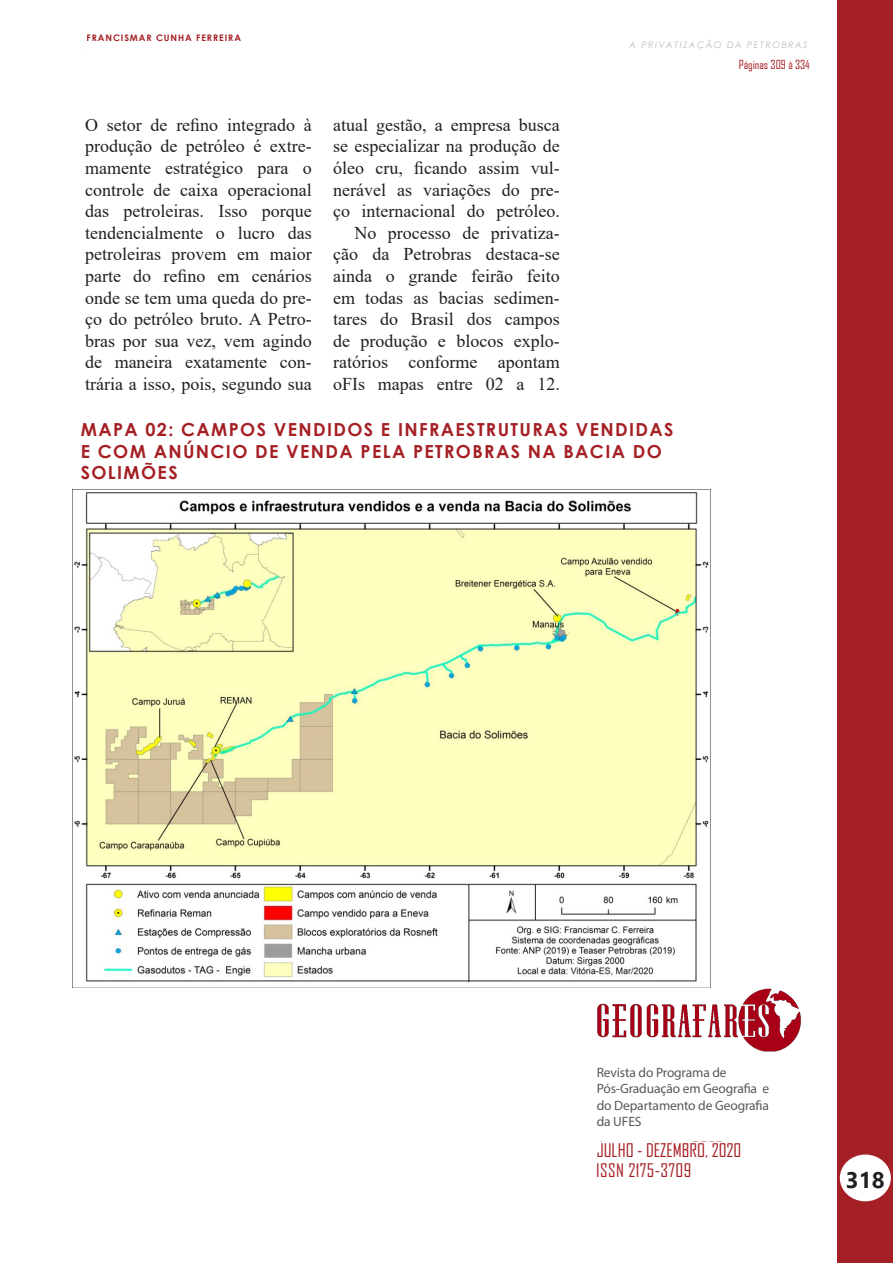
<style>
.page{position:relative;width:893px;height:1263px;background:#fff}
.page>*{position:absolute;margin:0;border:0;box-sizing:border-box;transform-origin:0 0}
.t1{font:700 22.5px "Gadugi";color:#231f20}
.Corpo_do_Texto_Ofici{font:18px/21.6px "Times New Roman";color:#231f20;text-align:justify}
.TÍTULO_CENTURY{font:700 18px/21.6px "Century Gothic";letter-spacing:.075em;color:#a52025}
.t2{font:18px/21.6px "Agency FB";letter-spacing:.025em;color:#a52025}
.t3{font:18px "Agency FB";color:#a52025}
.t4{font:700 18px "Segoe UI";color:#231f20}
.t5{font:13.5px/16.2px "Myriad Pro";letter-spacing:-.01em;color:#57585a}
.t6{font:12px "Agency FB";color:#a52025}
.t7{font:12px "Agency FB";color:#a52125}
.t8{font:9px "Century Gothic";color:#a52025}
.t9{font:italic 9px "Century Gothic";letter-spacing:.16em;color:#bcbdc0}
.t10{font:700 9px "Century Gothic";letter-spacing:.1em;color:#a52025}
</style>
<div class="page">
<div style="left:838px;top:0;width:55px;height:1263px;background:#a52025"></div>
<div style="left:841px;top:1155px;width:49px;height:45px;background:#fff;border-radius:50%"></div>
<div style="left:840px;top:1154px;width:51px;height:47px;border:2px solid #fff;border-radius:50%"></div>
<img style="left:590px;top:987px;width:211px;height:65px">
<img style="left:72px;top:489px;width:638px;height:498px">
<p class="t8" style="left:85px;top:30px;width:118px">Aldineide Alves de Oliveira</p>
<p class="t10" style="left:87px;top:31px;width:156px">FRANCISMAR CUNHA FERREIRA</p>
<p class="t9" style="left:629px;top:39px;width:180px">A PRIVATIZAÇÃO DA PETROBRAS</p>
<p class="t7" style="left:739px;top:57px;width:73px">Páginas 309 à 334</p>
<p class="t6" style="left:742px;top:53px;width:67px">Páginas 133 à 154</p>
<p class="Corpo_do_Texto_Ofici" style="left:85px;top:113px;width:228px">O setor de refino integrado à produção de petróleo é extre&shy;mamente estratégico para o controle de caixa operacional das petroleiras. Isso porque tendencialmente o lucro das petroleiras provem em maior parte do refino em cenários onde se tem uma queda do pre&shy;ço do petróleo bruto. A Petro&shy;bras por sua vez, vem agindo de maneira exatamente con&shy;trária a isso, pois, segundo sua</p>
<p class="Corpo_do_Texto_Ofici" style="left:333px;top:113px;width:228px">atual gestão, a empresa busca se especializar na produção de óleo cru, ficando assim vul&shy;nerável as variações do pre&shy;ço internacional do petróleo.</p>
<p class="Corpo_do_Texto_Ofici" style="left:333px;top:221px;width:228px;text-indent:21px">No processo de privatiza&shy;ção da Petrobras destaca-se ainda o grande feirão feito em todas as bacias sedimen&shy;tares do Brasil dos campos de produção e blocos explo&shy;ratórios conforme apontam oFIs mapas entre 02 a 12.</p>
<p class="TÍTULO_CENTURY" style="left:81px;top:418px;width:594px">MAPA 02: CAMPOS VENDIDOS E INFRAESTRUTURAS VENDIDAS</p>
<p class="TÍTULO_CENTURY" style="left:81px;top:440px;width:583px">E COM ANÚNCIO DE VENDA PELA PETROBRAS NA BACIA DO<br>SOLIMÕES</p>
<p class="t5" style="left:597px;top:1064px;width:174px">Revista do Programa de<br>Pós-Graduação em Geografia e do Departamento de Geografia da UFES</p>
<p class="t2" style="left:596px;top:1137px;width:129px">Janeiro-Junho, 2020<br>ISSN 2175-3709</p>
<p class="t3" style="left:597px;top:1140px;width:146px">JULHO - DEZEMBRO, 2020</p>
<p class="t4" style="left:850px;top:1159px;width:33px">142</p>
<p class="t1" style="left:846px;top:1166px;width:40px">318</p>
</div>
